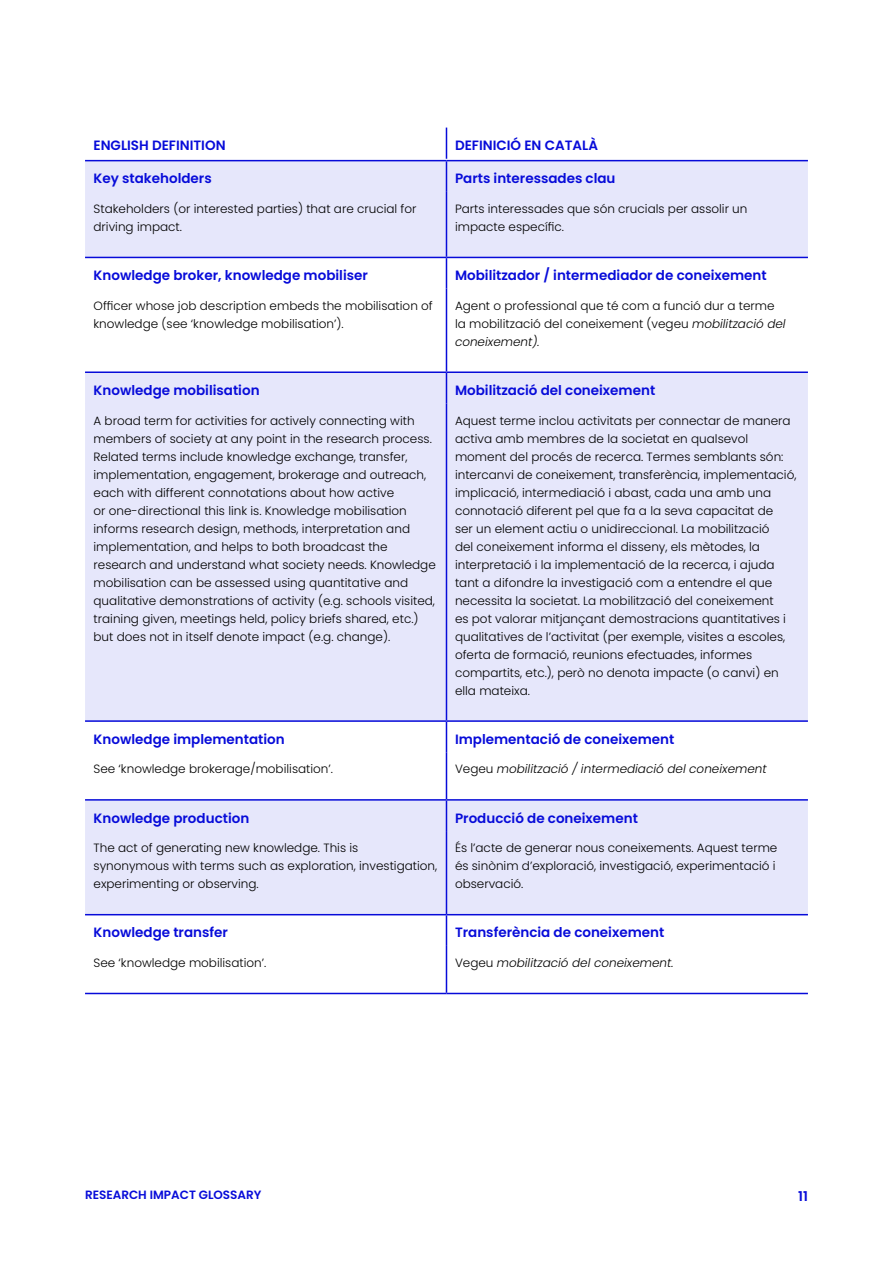
<style>
.page{position:relative;width:893px;height:1263px;background:#fff}
.page>*{position:absolute;margin:0;border:0;box-sizing:border-box;transform-origin:0 0}
.t1{font:600 13.5px "Poppins";color:#070bd9}
.t2{font:300 12px/18px "Poppins";color:#000}
.t3{font:italic 300 12px "Poppins";color:#000}
.t4{font:600 12px "Poppins";color:#070bd9}
.s1{font-style:italic}
.s2{font-style:normal}
</style>
<div class="page">
<svg style="left:85px;top:161px;width:723px;height:753px;fill:#e6e7fb"></svg>
<hr style="left:85px;top:160px;width:361px;height:1px;background:#070bd9">
<hr style="left:446px;top:160px;width:362px;height:1px;background:#070bd9">
<hr style="left:85px;top:257px;width:361px;height:1px;background:#070bd9">
<hr style="left:446px;top:257px;width:362px;height:1px;background:#070bd9">
<hr style="left:85px;top:371px;width:361px;height:2px;background:#070bd9">
<hr style="left:446px;top:371px;width:362px;height:2px;background:#070bd9">
<hr style="left:85px;top:720px;width:361px;height:2px;background:#070bd9">
<hr style="left:446px;top:720px;width:362px;height:2px;background:#070bd9">
<hr style="left:85px;top:799px;width:361px;height:2px;background:#070bd9">
<hr style="left:446px;top:799px;width:362px;height:2px;background:#070bd9">
<hr style="left:85px;top:914px;width:361px;height:1px;background:#070bd9">
<hr style="left:446px;top:914px;width:362px;height:1px;background:#070bd9">
<hr style="left:85px;top:993px;width:361px;height:1px;background:#070bd9">
<hr style="left:446px;top:993px;width:362px;height:1px;background:#070bd9">
<hr style="left:446px;top:161px;width:1px;height:31px;background:#070bd9">
<hr style="left:446px;top:192px;width:1px;height:65px;background:#070bd9">
<hr style="left:446px;top:258px;width:1px;height:31px;background:#070bd9">
<hr style="left:446px;top:289px;width:1px;height:82px;background:#070bd9">
<hr style="left:446px;top:373px;width:1px;height:30px;background:#070bd9">
<hr style="left:446px;top:403px;width:1px;height:317px;background:#070bd9">
<hr style="left:446px;top:722px;width:1px;height:30px;background:#070bd9">
<hr style="left:446px;top:752px;width:1px;height:47px;background:#070bd9">
<hr style="left:446px;top:801px;width:1px;height:30px;background:#070bd9">
<hr style="left:446px;top:831px;width:1px;height:83px;background:#070bd9">
<hr style="left:446px;top:915px;width:1px;height:31px;background:#070bd9">
<hr style="left:446px;top:946px;width:1px;height:47px;background:#070bd9">
<hr style="left:446px;top:128px;width:1px;height:31px;background:#070bd9">
<p class="t1" style="left:94px;top:138px;width:134px">ENGLISH DEFINITION</p>
<p class="t1" style="left:455px;top:138px;width:145px">DEFINICIÓ EN CATALÀ</p>
<p class="t1" style="left:94px;top:171px;width:120px">Key stakeholders</p>
<p class="t1" style="left:455px;top:171px;width:162px">Parts interessades clau</p>
<p class="t2" style="left:94px;top:200px;width:325px">Stakeholders (or interested parties) that are crucial for driving impact.</p>
<p class="t2" style="left:455px;top:200px;width:294px">Parts interessades que són crucials per assolir un impacte específic.</p>
<p class="t1" style="left:94px;top:268px;width:276px">Knowledge broker, knowledge mobiliser</p>
<p class="t1" style="left:455px;top:268px;width:313px">Mobilitzador / intermediador de coneixement</p>
<p class="t2" style="left:94px;top:297px;width:341px">Officer whose job description embeds the mobilisation of knowledge (see ‘knowledge mobilisation’).</p>
<p class="t2" style="left:455px;top:297px;width:332px">Agent o professional que té com a funció dur a terme la mobilització del coneixement (vegeu <span class="s1">mobilització del coneixement).</span></p>
<p class="t1" style="left:94px;top:382px;width:168px">Knowledge mobilisation</p>
<p class="t1" style="left:455px;top:382px;width:202px">Mobilització del coneixement</p>
<p class="t2" style="left:94px;top:411px;width:344px">A broad term for activities for actively connecting with members of society at any point in the research process.<br>Related terms include knowledge exchange, transfer, implementation, engagement, brokerage and outreach, each with different connotations about how active<br>or one-directional this link is. Knowledge mobilisation informs research design, methods, interpretation and implementation, and helps to both broadcast the research and understand what society needs. Knowledge mobilisation can be assessed using quantitative and qualitative demonstrations of activity (e.g. schools visited, training given, meetings held, policy briefs shared, etc.) but does not in itself denote impact (e.g. change).</p>
<p class="t2" style="left:455px;top:411px;width:343px">Aquest terme inclou activitats per connectar de manera activa amb membres de la societat en qualsevol moment del procés de recerca. Termes semblants són: intercanvi de coneixement, transferència, implementació, implicació, intermediació i abast, cada una amb una connotació diferent pel que fa a la seva capacitat de<br>ser un element actiu o unidireccional. La mobilització<br>del coneixement informa el disseny, els mètodes, la interpretació i la implementació de la recerca, i ajuda tant a difondre la investigació com a entendre el que necessita la societat. La mobilització del coneixement<br>es pot valorar mitjançant demostracions quantitatives i qualitatives de l’activitat (per exemple, visites a escoles, oferta de formació, reunions efectuades, informes compartits, etc.), però no denota impacte (o canvi) en ella mateixa.</p>
<p class="t1" style="left:94px;top:731px;width:193px">Knowledge implementation</p>
<p class="t1" style="left:455px;top:731px;width:221px">Implementació de coneixement</p>
<p class="t2" style="left:94px;top:760px;width:241px">See ‘knowledge brokerage/mobilisation’.</p>
<p class="t3" style="left:455px;top:762px;width:313px"><span class="s2">Vegeu</span> mobilització / intermediació del coneixement</p>
<p class="t1" style="left:94px;top:810px;width:157px">Knowledge production</p>
<p class="t1" style="left:455px;top:810px;width:184px">Producció de coneixement</p>
<p class="t2" style="left:94px;top:839px;width:345px">The act of generating new knowledge. This is<br>synonymous with terms such as exploration, investigation, experimenting or observing.</p>
<p class="t2" style="left:455px;top:839px;width:324px">És l’acte de generar nous coneixements. Aquest terme és sinònim d’exploració, investigació, experimentació i observació.</p>
<p class="t1" style="left:94px;top:925px;width:136px">Knowledge transfer</p>
<p class="t1" style="left:455px;top:925px;width:211px">Transferència de coneixement</p>
<p class="t2" style="left:94px;top:954px;width:174px">See ‘knowledge mobilisation’.</p>
<p class="t3" style="left:455px;top:956px;width:220px"><span class="s2">Vegeu</span> mobilització del coneixement.</p>
<p class="t4" style="left:85px;top:1188px;width:178px">RESEARCH IMPACT GLOSSARY</p>
<p class="t1" style="left:798px;top:1188px;width:11px">11</p>
</div>
